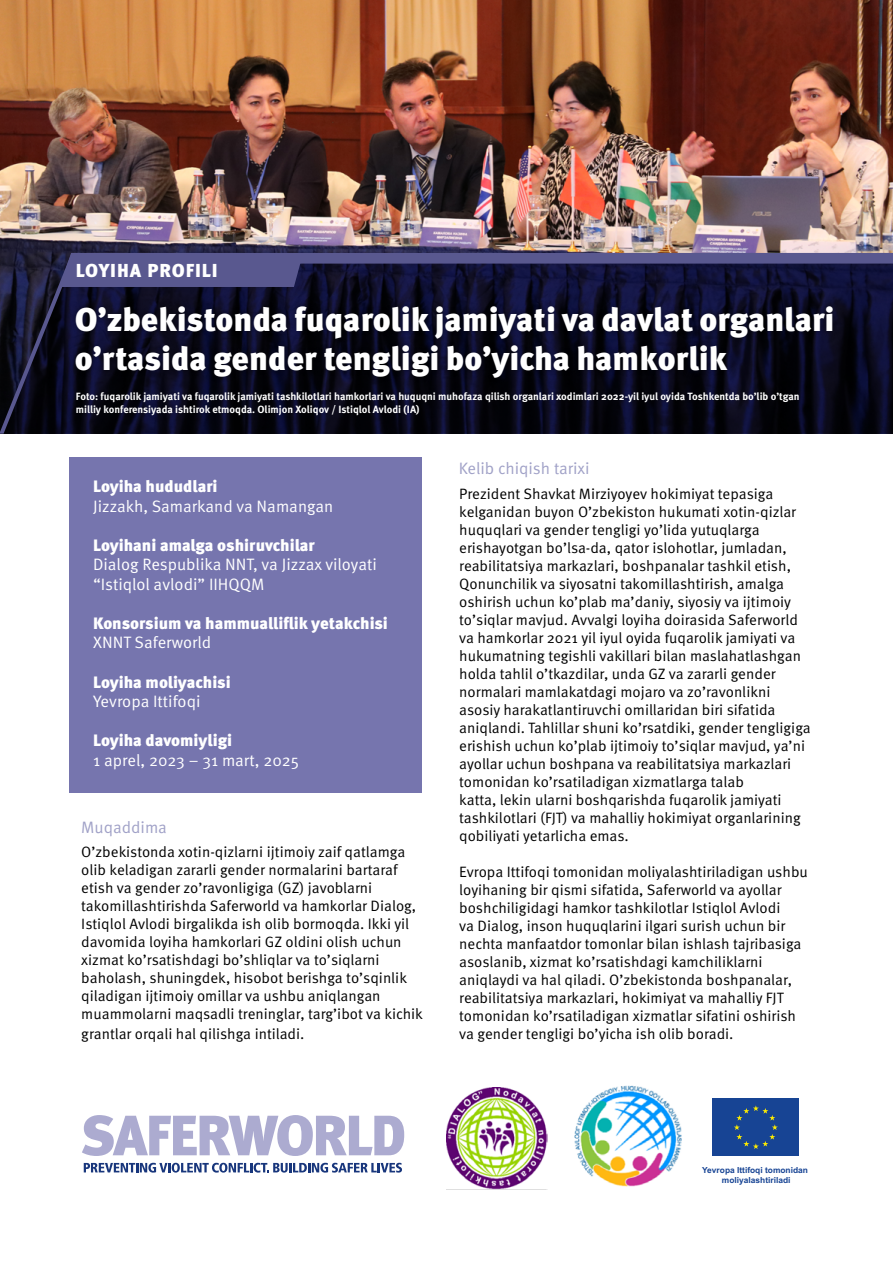
<style>
.page{position:relative;width:893px;height:1263px;background:#fff}
.page>*{position:absolute;margin:0;border:0;box-sizing:border-box;transform-origin:0 0}
.t1{font:900 33px/39.6px "Meta Pro";color:#fff}
.t2{font:900 18.75px "Meta Pro";letter-spacing:.05em;color:#fff}
.t3{font:16.5px/19.5px "Meta Pro";color:#fff}
.t4{font:900 16.5px "Meta Pro";letter-spacing:-.005em;color:#fff}
.t5{font:16.5px "Meta Pro";color:#a0a1c7}
.t6{font:15px/18px "Meta Pro";color:#000}
.t7{font:700 10.5px/12.6px "Meta Pro";letter-spacing:-.005em;color:#fff}
.t8{font:700 8.4px/10.1px "Arial";color:#174494;text-align:center}
</style>
<div class="page">
<div style="left:69px;top:458px;width:353px;height:335px;background:#7675ae"></div>
<img style="left:0;top:0;width:893px;height:253px">
<svg style="left:0;top:253px;width:893px;height:181px;background:#111129"></svg>
<svg style="left:82px;top:1115px;width:322px;height:41px"></svg>
<svg style="left:84px;top:1163px;width:318px;height:9px"></svg>
<div style="left:712px;top:1098px;width:87px;height:58px;background:#174494"></div>
<svg style="left:734px;top:1105px;width:44px;height:44px"></svg>
<img style="left:447px;top:1088px;width:100px;height:102px">
<img style="left:574px;top:1085px;width:108px;height:102px">
<p class="t2" style="left:76px;top:259px;width:144px">LOYIHA PROFILI</p>
<h1 class="t1" style="left:75px;top:301px;width:761px">O’zbekistonda fuqarolik jamiyati va davlat organlari o’rtasida gender tengligi bo’yicha hamkorlik</h1>
<p class="t7" style="left:76px;top:389px;width:725px">Foto: fuqarolik jamiyati va fuqarolik jamiyati tashkilotlari hamkorlari va huquqni muhofaza qilish organlari xodimlari 2022-yil iyul oyida Toshkentda bo’lib o’tgan milliy konferensiyada ishtirok etmoqda. Olimjon Xoliqov / Istiqlol Avlodi (IA)</p>
<p class="t4" style="left:93px;top:476px;width:126px">Loyiha hududlari</p>
<p class="t3" style="left:93px;top:497px;width:242px">Jizzakh, Samarkand va Namangan</p>
<p class="t4" style="left:93px;top:535px;width:223px">Loyihani amalga oshiruvchilar</p>
<p class="t3" style="left:93px;top:555px;width:285px">Dialog Respublika NNT, va Jizzax viloyati “Istiqlol avlodi” IIHQQM</p>
<p class="t4" style="left:93px;top:613px;width:296px">Konsorsium va hammualliflik yetakchisi</p>
<p class="t3" style="left:93px;top:633px;width:120px">XNNT Saferworld</p>
<p class="t4" style="left:93px;top:671px;width:139px">Loyiha moliyachisi</p>
<p class="t3" style="left:93px;top:692px;width:109px">Yevropa Ittifoqi</p>
<p class="t4" style="left:93px;top:730px;width:141px">Loyiha davomiyligi</p>
<p class="t3" style="left:93px;top:750px;width:208px">1 aprel, 2023 – 31 mart, 2025</p>
<p class="t5" style="left:81px;top:818px;width:87px">Muqaddima</p>
<p class="t6" style="left:81px;top:843px;width:343px">O’zbekistonda xotin-qizlarni ijtimoiy zaif qatlamga olib keladigan zararli gender normalarini bartaraf etish va gender zo’ravonligiga (GZ) javoblarni takomillashtirishda Saferworld va hamkorlar Dialog, Istiqlol Avlodi birgalikda ish olib bormoqda. Ikki yil davomida loyiha hamkorlari GZ oldini olish uchun xizmat ko’rsatishdagi bo’shliqlar va to’siqlarni baholash, shuningdek, hisobot berishga to’sqinlik qiladigan ijtimoiy omillar va ushbu aniqlangan muammolarni maqsadli treninglar, targ’ibot va kichik</p>
<p class="t6" style="left:81px;top:1024px;width:225px">grantlar orqali hal qilishga intiladi.</p>
<p class="t5" style="left:459px;top:458px;width:132px">Kelib chiqish tarixi</p>
<p class="t6" style="left:459px;top:485px;width:353px">Prezident Shavkat Mirziyoyev hokimiyat tepasiga kelganidan buyon O’zbekiston hukumati xotin-qizlar huquqlari va gender tengligi yo’lida yutuqlarga erishayotgan bo’lsa-da, qator islohotlar, jumladan, reabilitatsiya markazlari, boshpanalar tashkil etish, Qonunchilik va siyosatni takomillashtirish, amalga oshirish uchun ko’plab ma’daniy, siyosiy va ijtimoiy to’siqlar mavjud. Avvalgi loyiha doirasida Saferworld va hamkorlar 2021 yil iyul oyida fuqarolik jamiyati va hukumatning tegishli vakillari bilan maslahatlashgan holda tahlil o’tkazdilar, unda GZ va zararli gender normalari mamlakatdagi mojaro va zo’ravonlikni asosiy harakatlantiruvchi omillaridan biri sifatida aniqlandi. Tahlillar shuni ko’rsatdiki, gender tengligiga erishish uchun ko’plab ijtimoiy to’siqlar mavjud, ya’ni ayollar uchun boshpana va reabilitatsiya markazlari tomonidan ko’rsatiladigan xizmatlarga talab<br>katta, lekin ularni boshqarishda fuqarolik jamiyati tashkilotlari (FJT) va mahalliy hokimiyat organlarining qobiliyati yetarlicha emas.</p>
<p class="t6" style="left:459px;top:863px;width:350px">Evropa Ittifoqi tomonidan moliyalashtiriladigan ushbu loyihaning bir qismi sifatida, Saferworld va ayollar boshchiligidagi hamkor tashkilotlar Istiqlol Avlodi<br>va Dialog, inson huquqlarini ilgari surish uchun bir nechta manfaatdor tomonlar bilan ishlash tajribasiga asoslanib, xizmat ko’rsatishdagi kamchiliklarni aniqlaydi va hal qiladi. O’zbekistonda boshpanalar, reabilitatsiya markazlari, hokimiyat va mahalliy FJT tomonidan ko’rsatiladigan xizmatlar sifatini oshirish va gender tengligi bo’yicha ish olib boradi.</p>
<p class="t8" style="left:702px;top:1165px;width:107px">Yevropa Ittifoqi tomonidan moliyalashtiriladi</p>
</div>
